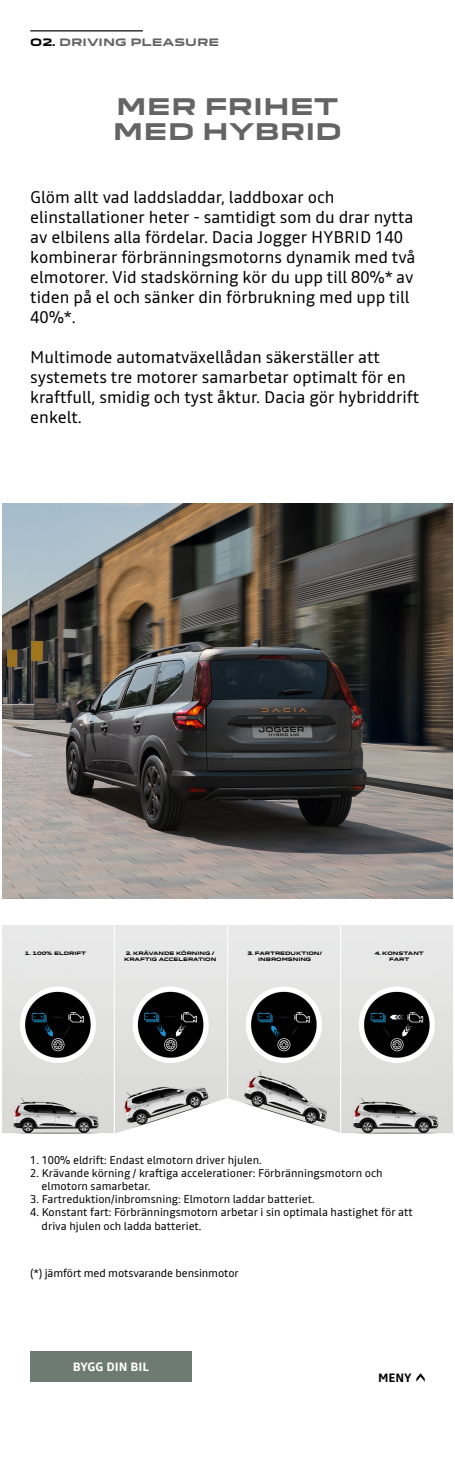
<style>
.page{position:relative;width:455px;height:1464px;background:#fff}
.page>*{position:absolute;margin:0;border:0;box-sizing:border-box;transform-origin:0 0}
.t1{font:700 22.4px/24.4px "Dacia Block Extended";color:#646464}
.t2{font:16.8px/20px "Read";color:#000}
.t3{font:700 12px "Read";color:#fff}
.t4{font:700 12px "Read";color:#000}
.t5{font:11.2px/13.2px "Read";color:#000}
.t6{font:700 10px "Dacia Block Extended";color:#646464}
.t7{font:700 4.6px/5.6px "Dacia Block Extended";letter-spacing:-.01em;color:#000;text-align:center}
.s1{color:#000}
</style>
<div class="page">
<img style="left:2px;top:504px;width:450px;height:395px">
<img style="left:2px;top:925px;width:450px;height:209px">
<hr style="left:30px;top:30px;width:113px;height:1px;background:#000">
<div style="left:30px;top:1351px;width:161px;height:31px;background:#6e7b72"></div>
<svg style="left:416px;top:1373px;width:8px;height:9px"></svg>
<p class="t6" style="left:30px;top:37px;width:190px"><span class="s1">O2.</span> DRIVING PLEASURE</p>
<h1 class="t1" style="left:113px;top:95px;width:230px">MER FRIHET<br>MED HYBRID</h1>
<p class="t2" style="left:30px;top:187px;width:386px">Glöm allt vad laddsladdar, laddboxar och elinstallationer heter - samtidigt som du drar nytta av elbilens alla fördelar. Dacia Jogger HYBRID 140 kombinerar förbränningsmotorns dynamik med två elmotorer. Vid stadskörning kör du upp till 80%* av tiden på el och sänker din förbrukning med upp till 40%*.</p>
<p class="t2" style="left:30px;top:347px;width:390px">Multimode automatväxellådan säkerställer att systemets tre motorer samarbetar optimalt för en kraftfull, smidig och tyst åktur. Dacia gör hybriddrift enkelt.</p>
<p class="t7" style="left:25px;top:951px;width:63px">1. 100% ELDRIFT</p>
<p class="t7" style="left:124px;top:951px;width:94px">2. KRÄVANDE KÖRNING /<br>KRAFTIG ACCELERATION</p>
<p class="t7" style="left:247px;top:951px;width:76px">3. FARTREDUKTION/<br>INBROMSNING</p>
<p class="t7" style="left:374px;top:951px;width:51px">4. KONSTANT<br>FART</p>
<p class="t5" style="left:30px;top:1153px;width:233px">1. 100% eldrift: Endast elmotorn driver hjulen.</p>
<p class="t5" style="left:42px;top:1166px;width:342px;text-indent:-11px">2. Krävande körning / kraftiga accelerationer: Förbränningsmotorn och elmotorn samarbetar.</p>
<p class="t5" style="left:30px;top:1193px;width:286px">3. Fartreduktion/inbromsning: Elmotorn laddar batteriet.</p>
<p class="t5" style="left:42px;top:1206px;width:372px;text-indent:-11px">4. Konstant fart: Förbränningsmotorn arbetar i sin optimala hastighet för att driva hjulen och ladda batteriet.</p>
<p class="t5" style="left:30px;top:1267px;width:210px">(*) jämfört med motsvarande bensinmotor</p>
<p class="t3" style="left:73px;top:1358px;width:78px">BYGG DIN BIL</p>
<p class="t4" style="left:378px;top:1369px;width:35px">MENY</p>
</div>
